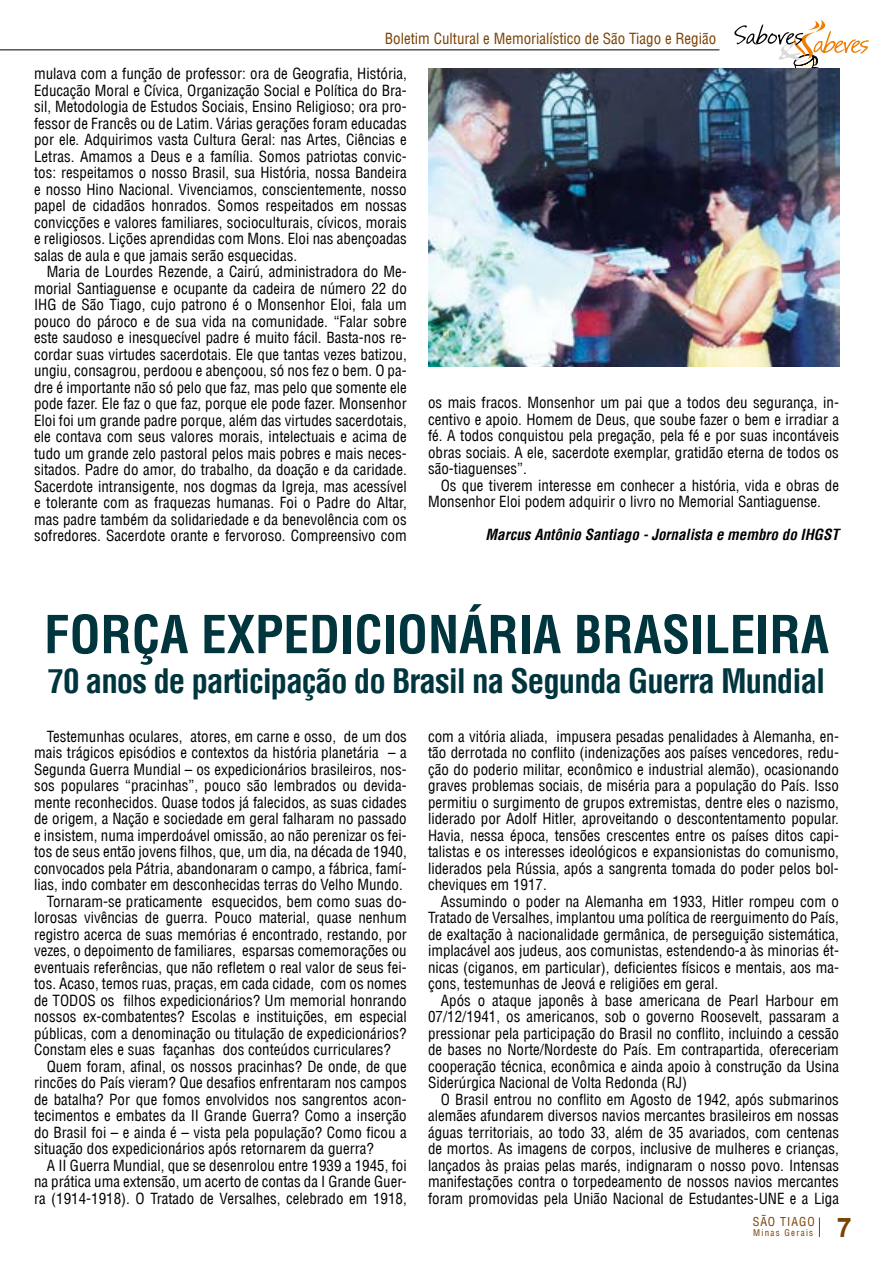
<style>
.page{position:relative;width:893px;height:1263px;background:#fff}
.page>*{position:absolute;margin:0;border:0;box-sizing:border-box;transform-origin:0 0}
.t1{font:700 condensed 51px "Helvetica LT";color:#00353e}
.t2{font:700 condensed 33px "Helvetica LT";letter-spacing:-.03em;color:#00353e}
.t3{font:700 27px "Arial";color:#7b4206}
.t4{font:condensed 15px/16.5px "Helvetica LT";color:#000;text-align:justify}
.t5{font:condensed 15px "Helvetica LT";color:#7b4206}
.t6{font:italic 700 condensed 15px "Helvetica LT";color:#000}
.t7{font:condensed 12px "Helvetica LT";letter-spacing:.08em;color:#7b4206}
.t8{font:condensed 9px "Helvetica LT";letter-spacing:.14em;color:#7b4206}
</style>
<div class="page">
<svg style="left:734px;top:20px;width:135px;height:48px"></svg>
<hr style="left:0;top:49px;width:719px;height:1px;background:#000">
<svg style="left:819px;top:1217px;width:1px;height:20px"></svg>
<img style="left:428px;top:68px;width:412px;height:298px">
<p class="t5" style="left:385px;top:29px;width:333px">Boletim Cultural e Memorialístico de São Tiago e Região</p>
<p class="t4" style="left:34px;top:65px;width:374px">mulava com a função de professor: ora de Geografia, História, Educação Moral e Cívica, Organização Social e Política do Bra&shy;sil, Metodologia de Estudos Sociais, Ensino Religioso; ora pro&shy;fessor de Francês ou de Latim. Várias gerações foram educadas por ele. Adquirimos vasta Cultura Geral: nas Artes, Ciências e Letras. Amamos a Deus e a família. Somos patriotas convic&shy;tos: respeitamos o nosso Brasil, sua História, nossa Bandeira e nosso Hino Nacional. Vivenciamos, conscientemente, nosso papel de cidadãos honrados. Somos respeitados em nossas convicções e valores familiares, socioculturais, cívicos, morais e religiosos. Lições aprendidas com Mons. Eloi nas abençoadas salas de aula e que jamais serão esquecidas.</p>
<p class="t4" style="left:34px;top:263px;width:374px;text-indent:13px">Maria de Lourdes Rezende, a Cairú, administradora do Me&shy;morial Santiaguense e ocupante da cadeira de número 22 do IHG de São Tiago, cujo patrono é o Monsenhor Eloi, fala um pouco do pároco e de sua vida na comunidade. “Falar sobre este saudoso e inesquecível padre é muito fácil. Basta-nos re&shy;cordar suas virtudes sacerdotais. Ele que tantas vezes batizou, ungiu, consagrou, perdoou e abençoou, só nos fez o bem. O pa&shy;dre é importante não só pelo que faz, mas pelo que somente ele pode fazer. Ele faz o que faz, porque ele pode fazer. Monsenhor Eloi foi um grande padre porque, além das virtudes sacerdotais, ele contava com seus valores morais, intelectuais e acima de tudo um grande zelo pastoral pelos mais pobres e mais neces&shy;sitados. Padre do amor, do trabalho, da doação e da caridade.<br>Sacerdote intransigente, nos dogmas da Igreja, mas acessível e tolerante com as fraquezas humanas. Foi o Padre do Altar, mas padre também da solidariedade e da benevolência com os sofredores. Sacerdote orante e fervoroso. Compreensivo com</p>
<p class="t4" style="left:428px;top:394px;width:412px">os mais fracos. Monsenhor um pai que a todos deu segurança, in&shy;centivo e apoio. Homem de Deus, que soube fazer o bem e irradiar a fé. A todos conquistou pela pregação, pela fé e por suas incontáveis obras sociais. A ele, sacerdote exemplar, gratidão eterna de todos os são-tiaguenses”.</p>
<p class="t4" style="left:428px;top:477px;width:412px;text-indent:13px">Os que tiverem interesse em conhecer a história, vida e obras de<br>Monsenhor Eloi podem adquirir o livro no Memorial Santiaguense.</p>
<p class="t6" style="left:486px;top:525px;width:355px">Marcus Antônio Santiago - Jornalista e membro do IHGST</p>
<h1 class="t1" style="left:44px;top:603px;width:787px">FORÇA EXPEDICIONÁRIA BRASILEIRA</h1>
<h2 class="t2" style="left:48px;top:660px;width:779px">70 anos de participação do Brasil na Segunda Guerra Mundial</h2>
<p class="t4" style="left:47px;top:728px;width:362px">Testemunhas oculares, atores, em carne e osso, de um dos</p>
<p class="t4" style="left:34px;top:744px;width:374px">mais trágicos episódios e contextos da história planetária – a</p>
<p class="t4" style="left:34px;top:761px;width:374px">Segunda Guerra Mundial – os expedicionários brasileiros, nos-</p>
<p class="t4" style="left:34px;top:777px;width:374px">sos populares “pracinhas”, pouco são lembrados ou devida-</p>
<p class="t4" style="left:34px;top:794px;width:374px">mente reconhecidos. Quase todos já falecidos, as suas cidades</p>
<p class="t4" style="left:34px;top:810px;width:374px">de origem, a Nação e sociedade em geral falharam no passado</p>
<p class="t4" style="left:34px;top:827px;width:374px">e insistem, numa imperdoável omissão, ao não perenizar os fei-</p>
<p class="t4" style="left:34px;top:843px;width:374px">tos de seus então jovens filhos, que, um dia, na década de 1940,</p>
<p class="t4" style="left:34px;top:860px;width:374px">convocados pela Pátria, abandonaram o campo, a fábrica, famí-</p>
<p class="t4" style="left:34px;top:876px;width:370px">lias, indo combater em desconhecidas terras do Velho Mundo.</p>
<p class="t4" style="left:47px;top:893px;width:362px">Tornaram-se praticamente esquecidos, bem como suas do-</p>
<p class="t4" style="left:34px;top:909px;width:374px">lorosas vivências de guerra. Pouco material, quase nenhum</p>
<p class="t4" style="left:34px;top:926px;width:374px">registro acerca de suas memórias é encontrado, restando, por</p>
<p class="t4" style="left:34px;top:942px;width:374px">vezes, o depoimento de familiares, esparsas comemorações ou</p>
<p class="t4" style="left:34px;top:959px;width:374px">eventuais referências, que não refletem o real valor de seus fei-</p>
<p class="t4" style="left:34px;top:975px;width:374px">tos. Acaso, temos ruas, praças, em cada cidade, com os nomes</p>
<p class="t4" style="left:34px;top:992px;width:374px">de TODOS os filhos expedicionários? Um memorial honrando</p>
<p class="t4" style="left:34px;top:1008px;width:374px">nossos ex-combatentes? Escolas e instituições, em especial</p>
<p class="t4" style="left:34px;top:1025px;width:374px">públicas, com a denominação ou titulação de expedicionários?</p>
<p class="t4" style="left:34px;top:1041px;width:358px">Constam eles e suas façanhas dos conteúdos curriculares?</p>
<p class="t4" style="left:47px;top:1058px;width:362px">Quem foram, afinal, os nossos pracinhas? De onde, de que</p>
<p class="t4" style="left:34px;top:1074px;width:374px">rincões do País vieram? Que desafios enfrentaram nos campos</p>
<p class="t4" style="left:34px;top:1091px;width:374px">de batalha? Por que fomos envolvidos nos sangrentos acon-</p>
<p class="t4" style="left:34px;top:1107px;width:374px">tecimentos e embates da II Grande Guerra? Como a inserção</p>
<p class="t4" style="left:34px;top:1124px;width:374px">do Brasil foi – e ainda é – vista pela população? Como ficou a</p>
<p class="t4" style="left:34px;top:1140px;width:341px">situação dos expedicionários após retornarem da guerra?</p>
<p class="t4" style="left:47px;top:1157px;width:362px">A II Guerra Mundial, que se desenrolou entre 1939 a 1945, foi</p>
<p class="t4" style="left:34px;top:1173px;width:374px">na prática uma extensão, um acerto de contas da I Grande Guer-</p>
<p class="t4" style="left:34px;top:1190px;width:374px">ra (1914-1918). O Tratado de Versalhes, celebrado em 1918,</p>
<p class="t4" style="left:428px;top:728px;width:412px">com a vitória aliada, impusera pesadas penalidades à Alemanha, en&shy;tão derrotada no conflito (indenizações aos países vencedores, redu&shy;ção do poderio militar, econômico e industrial alemão), ocasionando graves problemas sociais, de miséria para a população do País. Isso permitiu o surgimento de grupos extremistas, dentre eles o nazismo, liderado por Adolf Hitler, aproveitando o descontentamento popular.<br>Havia, nessa época, tensões crescentes entre os países ditos capi&shy;talistas e os interesses ideológicos e expansionistas do comunismo, liderados pela Rússia, após a sangrenta tomada do poder pelos bol&shy;cheviques em 1917.</p>
<p class="t4" style="left:428px;top:893px;width:412px;text-indent:13px">Assumindo o poder na Alemanha em 1933, Hitler rompeu com o Tratado de Versalhes, implantou uma política de reerguimento do País, de exaltação à nacionalidade germânica, de perseguição sistemática, implacável aos judeus, aos comunistas, estendendo-a às minorias ét&shy;nicas (ciganos, em particular), deficientes físicos e mentais, aos ma&shy;çons, testemunhas de Jeová e religiões em geral.</p>
<p class="t4" style="left:428px;top:992px;width:412px;text-indent:13px">Após o ataque japonês à base americana de Pearl Harbour em 07/12/1941, os americanos, sob o governo Roosevelt, passaram a pressionar pela participação do Brasil no conflito, incluindo a cessão de bases no Norte/Nordeste do País. Em contrapartida, ofereceriam cooperação técnica, econômica e ainda apoio à construção da Usina Siderúrgica Nacional de Volta Redonda (RJ)</p>
<p class="t4" style="left:428px;top:1091px;width:412px;text-indent:13px">O Brasil entrou no conflito em Agosto de 1942, após submarinos alemães afundarem diversos navios mercantes brasileiros em nossas águas territoriais, ao todo 33, além de 35 avariados, com centenas de mortos. As imagens de corpos, inclusive de mulheres e crianças, lançados às praias pelas marés, indignaram o nosso povo. Intensas manifestações contra o torpedeamento de nossos navios mercantes foram promovidas pela União Nacional de Estudantes-UNE e a Liga</p>
<p class="t7" style="left:753px;top:1214px;width:64px">SÃO TIAGO</p>
<p class="t8" style="left:753px;top:1227px;width:62px">Minas Gerais</p>
<h3 class="t3" style="left:837px;top:1210px;width:17px">7</h3>
</div>
